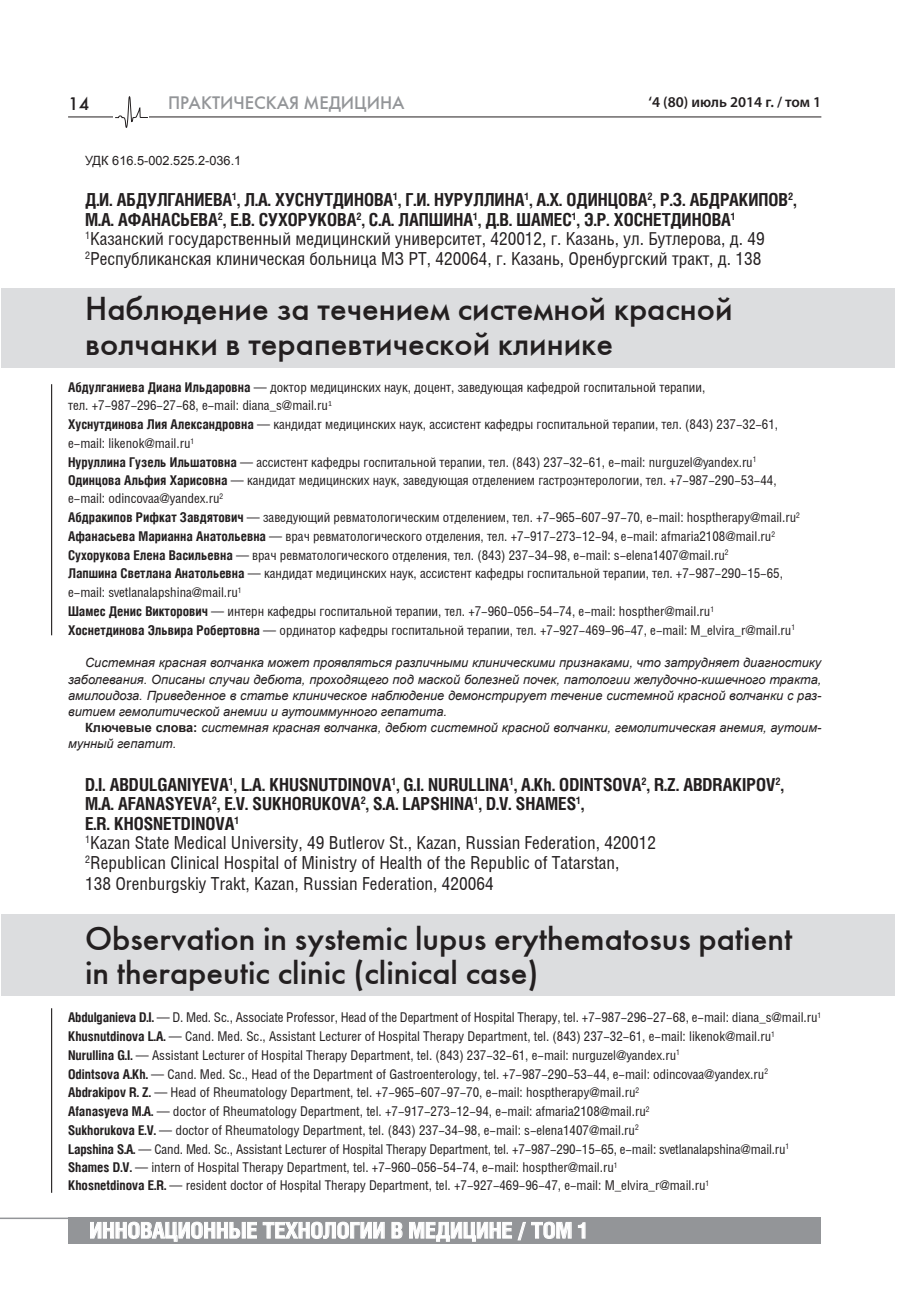
<style>
.page{position:relative;width:915px;height:1297px;background:#fff}
.page>*{position:absolute;margin:0;border:0;box-sizing:border-box;transform-origin:0 0}
.t1{font:33px/34.5px "Futuris C";color:#231f20}
.t2{font:700 21.75px "Helios Cond";color:#fff;scale:1.05 1}
.t3{font:18px/20.2px "Helios Cond";color:#231f20}
.t4{font:700 18px/19.5px "Helios Cond";color:#231f20}
.t5{font:18px "Futuris C";color:#939598}
.t6{font:18px "Futuris C";color:#231f20}
.t7{font:600 15px "Myriad Pro";color:#231f20}
.t8{font:13.5px/18.6px "Helios Cond";color:#231f20}
.t9{font:italic 12.75px/16.2px "Arial";color:#231f20;text-align:justify}
.t10{font:12.75px "Arial";color:#231f20}
.t11{font:700 10.5px "Helios Cond";color:#231f20}
.s1{font-style:inherit}
.s2{font-weight:700}
.s3{font-weight:700;font-style:normal}
.s4{font-size:18px}
</style>
<div class="page">
<hr style="left:68px;top:117px;width:753px;height:1px;background:#231f20">
<div style="left:68px;top:1218px;width:751px;height:26px;background:#939598"></div>
<svg style="left:90px;top:1222px;width:167px;height:19px"></svg>
<svg style="left:263px;top:1222px;width:121px;height:17px"></svg>
<svg style="left:391px;top:1222px;width:11px;height:16px"></svg>
<svg style="left:409px;top:1222px;width:102px;height:19px"></svg>
<svg style="left:517px;top:1222px;width:8px;height:18px"></svg>
<svg style="left:531px;top:1221px;width:40px;height:18px"></svg>
<svg style="left:578px;top:1222px;width:7px;height:16px"></svg>
<hr style="left:0;top:1217px;width:269px;height:2px;background:#939598">
<svg style="left:114px;top:96px;width:35px;height:32px"></svg>
<div style="left:1px;top:288px;width:892px;height:79px;background:#dcdddf"></div>
<div style="left:1px;top:914px;width:892px;height:82px;background:#dcdddf"></div>
<hr style="left:51px;top:384px;width:1px;height:251px;background:#231f20">
<hr style="left:51px;top:1008px;width:1px;height:185px;background:#231f20">
<h3 class="t6" style="left:68px;top:93px;width:23px">14</h3>
<h3 class="t5" style="left:168px;top:92px;width:238px">ПРАКТИЧЕСКАЯ МЕДИЦИНА</h3>
<p class="t7" style="left:648px;top:92px;width:174px">‘4 (80) июль 2014 г. / том 1</p>
<p class="t10" style="left:85px;top:152px;width:158px"><span class="s1">УДК</span> 616.5-002.525.2-036.1</p>
<h3 class="t4" style="left:85px;top:189px;width:82px">Д.И. АБДУЛГАН</h3>
<h3 class="t4" style="left:194px;top:189px;width:170px">ИЕВА<sup>1</sup>, Л.А. ХУСНУТДИНОВА</h3>
<h3 class="t4" style="left:393px;top:189px;width:216px"><sup>1</sup>, Г.И. НУРУЛЛ ИНА<sup>1</sup>, А.Х. ОДИНЦОВА</h3>
<h3 class="t4" style="left:85px;top:189px;width:712px;text-indent:562px"><sup>2</sup>, Р.З. АБДРАКИПОВ<sup>2</sup>,<br>М.А. АФАНАСЬЕВА<sup>2</sup>, Е.В. СУХОРУКОВА<sup>2</sup>, С.А. ЛАПШИНА<sup>1</sup>, Д.В. ШАМЕС<sup>1</sup>, Э.Р. ХОСНЕТД</h3>
<h3 class="t4" style="left:681px;top:209px;width:21px">ИНОВА</h3>
<p class="t11" style="left:730px;top:210px;width:6px">1</p>
<h3 class="t3" style="left:85px;top:229px;width:680px;line-height:19.5px"><sup>1</sup>Казанский государственный медицинский университет, 420012, г. Казань, ул. Бутлерова, д. 49<br><sup>2</sup>Республиканская клиническая больница МЗ РТ, 420064, г. Казань, Оренбургский тракт, д. 138</h3>
<h1 class="t1" style="left:85px;top:292px;width:648px">Наблюдение за течением системной красной волчанки в терапевтической клинике</h1>
<p class="t8" style="left:68px;top:378px;width:733px"><span class="s2">Абдулганиева Диана Ильдаровна</span> — доктор медицинских наук, доцент, заведующая кафедрой госпитальной терапии,<br>тел. +7-987-296-27-68, e-mail: diana_s@mail.ru<sup>1<br></sup><span class="s2">Хуснутдинова Лия Александровна</span> — кандидат медицинских наук, ассистент кафедры госпитальной терапии, тел. (843) 237-32-61, e-mail: likenok@mail.ru<sup>1<br></sup><span class="s2">Нуруллина Гузель Ильшатовна</span> — ассистент кафедры госпитальной терапии, тел. (843) 237-32-61, e-mail: nurguzel@yandex.ru<sup>1<br></sup><span class="s2">Одинцова Альфия Харисовна</span> — кандидат медицинских наук, заведующая отделением гастроэнтерологии, тел. +7-987-290-53-44, e-mail: odincovaa@yandex.ru<sup>2<br></sup><span class="s2">Абдракипов Рифкат Завдятович</span> — заведующий ревматологическим отделением, тел. +7-965-607-97-70, e-mail: hosptherapy@mail.ru<sup>2<br></sup><span class="s2">Афанасьева Марианна Анатольевна</span> — врач ревматологического отделения, тел. +7-917-273-12-94, e-mail: afmaria2108@mail.ru<sup>2<br></sup><span class="s2">Сухорукова Елена Васильевна</span> — врач ревматологического отделения, тел. (843) 237-34-98, e-mail: s-elena1407@mail.ru<sup>2<br></sup><span class="s2">Лапшина Светлана Анатольевна</span> — кандидат медицинских наук, ассистент кафедры госпитальной терапии, тел. +7-987-290-15-65, e-mail: svetlanalapshina@mail.ru<sup>1<br></sup><span class="s2">Шамес Денис Викторович</span> — интерн кафедры госпитальной терапии, тел. +7-960-056-54-74, e-mail: hospther@mail.ru<sup>1<br></sup><span class="s2">Хоснетдинова Эльвира Робертовна</span> — ординатор кафедры госпитальной терапии, тел. +7-927-469-96-47, e-mail: M_elvira_r@mail.ru<sup>1</sup></p>
<p class="t9" style="left:68px;top:655px;width:754px;text-indent:17px">Cистемная красная волчанка может проявляться различными клиническими признаками, что затрудняет диагностику заболевания. Описаны случаи дебюта, проходящего под маской болезней почек, патологии желудочно-кишечного тракта, амилоидоза. Приведенное в статье клиническое наблюдение демонстрирует течение системной красной волчанки с раз&shy;витием гемолитической анемии и аутоиммунного гепатита.</p>
<p class="t9" style="left:68px;top:720px;width:754px;text-indent:17px"><span class="s3">Ключевые слова:</span> системная красная волчанка, дебют системной красной волчанки, гемолитическая анемия, аутоим&shy;мунный гепатит.</p>
<h3 class="t4" style="left:85px;top:774px;width:74px">D.I. ABDULGAN</h3>
<h3 class="t4" style="left:187px;top:774px;width:176px">IYEVA<sup>1</sup>, L.A. KHUSN UTDINOVA</h3>
<h3 class="t4" style="left:391px;top:774px;width:203px"><sup>1</sup>, G.I. NURULLINA<sup>1</sup>, А.Kh. ODINTSOVA</h3>
<h3 class="t4" style="left:641px;top:774px;width:144px"><sup>2</sup>, R.Z. АBDRAKIPOV<sup>2</sup>,</h3>
<h3 class="t4" style="left:85px;top:794px;width:61px">M.A. AFANAS</h3>
<h3 class="t4" style="left:174px;top:794px;width:239px">YEVA<sup>2</sup>, E.V. SUKHORUKOVA<sup>2</sup>, S.A. LAPSH</h3>
<h3 class="t4" style="left:449px;top:794px;width:77px">INA<sup>1</sup>, D.V. SHAMES</h3>
<p class="t11" style="left:576px;top:794px;width:9px">1<span class="s4">,</span></p>
<h3 class="t4" style="left:85px;top:813px;width:49px">E.R. KHOSNETD</h3>
<h3 class="t4" style="left:191px;top:813px;width:15px">INOVA</h3>
<p class="t11" style="left:234px;top:814px;width:6px">1</p>
<h3 class="t3" style="left:85px;top:833px;width:572px"><sup>1</sup>Kazan State Medical University, 49 Butlerov St., Kazan, Russian Federation, 420012<br><sup>2</sup>Republican Clinical Hospital of Ministry of Health of the Republic of Tatarstan,<br>138 Orenburgskiy Trakt, Kazan, Russian Federation, 420064</h3>
<h1 class="t1" style="left:85px;top:921px;width:708px">Observation in systemic lupus erythematosus patient in therapeutic clinic (clinical case)</h1>
<p class="t8" style="left:68px;top:1008px;width:754px"><span class="s2">Abdulganieva D.I.</span> — D. Med. Sc., Associate Professor, Head of the Department of Hospital Therapy, tel. +7-987-296-27-68, e-mail: diana_s@mail.ru<sup>1<br></sup><span class="s2">Khusnutdinova L.A.</span> — Cand. Med. Sc., Assistant Lecturer of Hospital Therapy Department, tel. (843) 237-32-61, e-mail: likenok@mail.ru<sup>1<br></sup><span class="s2">Nurullina G.I.</span> — Assistant Lecturer of Hospital Therapy Department, tel. (843) 237-32-61, e-mail: nurguzel@yandex.ru<sup>1<br></sup><span class="s2">Odintsova A.Kh.</span> — Cand. Med. Sc., Head of the Department of Gastroenterology, tel. +7-987-290-53-44, e-mail: odincovaa@yandex.ru<sup>2<br></sup><span class="s2">Abdrakipov R. Z.</span> — Head of Rheumatology Department, tel. +7-965-607-97-70, e-mail: hosptherapy@mail.ru<sup>2<br></sup><span class="s2">Afanasyeva M.A.</span> — doctor of Rheumatology Department, tel. +7-917-273-12-94, e-mail: afmaria2108@mail.ru<sup>2<br></sup><span class="s2">Sukhorukova E.V.</span> — doctor of Rheumatology Department, tel. (843) 237-34-98, e-mail: s-elena1407@mail.ru<sup>2<br></sup><span class="s2">Lapshina S.A.</span> — Cand. Med. Sc., Assistant Lecturer of Hospital Therapy Department, tel. +7-987-290-15-65, e-mail: svetlanalapshina@mail.ru<sup>1<br></sup><span class="s2">Shames D.V.</span> — intern of Hospital Therapy Department, tel. +7-960-056-54-74, e-mail: hospther@mail.ru<sup>1<br></sup><span class="s2">Khosnetdinova E.R.</span> — resident doctor of Hospital Therapy Department, tel. +7-927-469-96-47, e-mail: M_elvira_r@mail.ru<sup>1</sup></p>
<h2 class="t2" style="left:89px;top:1217px;width:477px">Инновационные технологии в медицине / том 1</h2>
</div>
